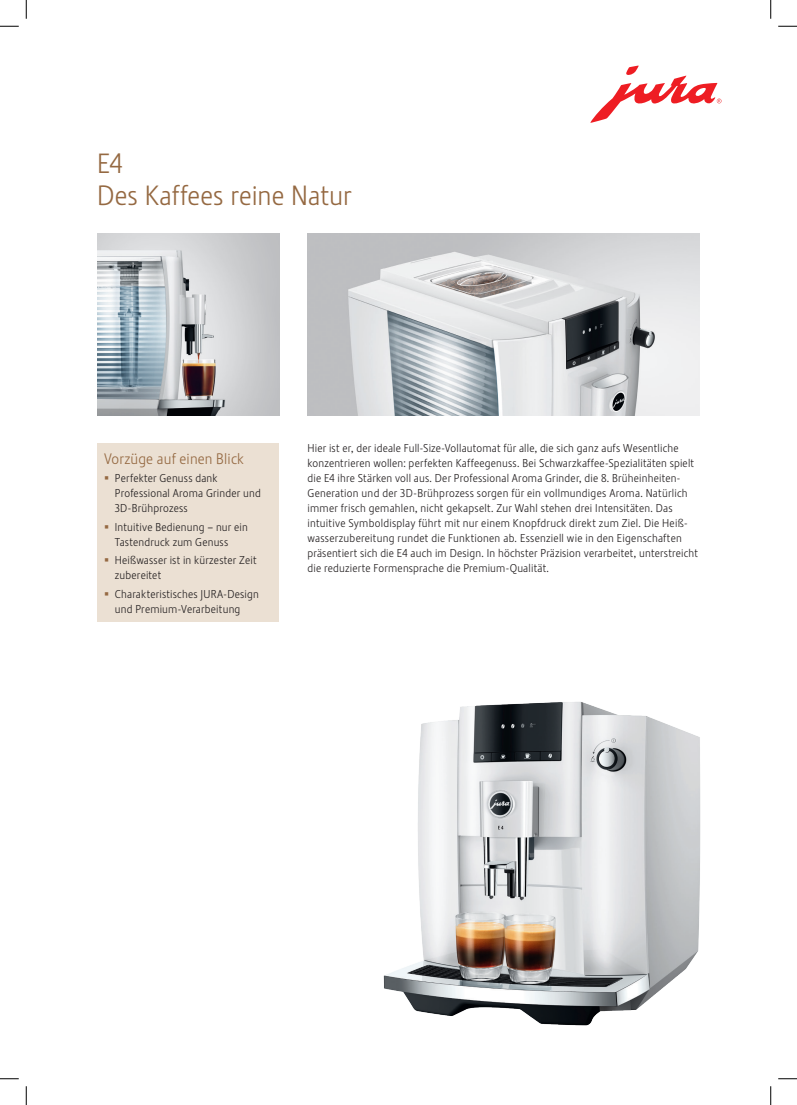
<style>
.page{position:relative;width:797px;height:1105px;background:#fff}
.page>*{position:absolute;margin:0;border:0;box-sizing:border-box;transform-origin:0 0}
.t1{font:27.5px/32.5px "Stalemate Pro 2 J Light";letter-spacing:.005em;color:#956942}
.t2{font:15px "Stalemate Pro 2 J Light";letter-spacing:.01em;color:#956942}
.t3{font:11.25px/15px "Stalemate Pro 2 J Light";letter-spacing:.02em;color:#231f20}
</style>
<div class="page">
<svg style="left:590px;top:66px;width:131px;height:57px"></svg>
<img style="left:97px;top:233px;width:182px;height:182px">
<img style="left:383px;top:702px;width:318px;height:324px">
<img style="left:307px;top:233px;width:392px;height:182px">
<div style="left:97px;top:444px;width:182px;height:178px;background:#ebe0d3"></div>
<svg style="left:0;top:25px;width:19px;height:2px"></svg>
<svg style="left:778px;top:25px;width:19px;height:2px"></svg>
<svg style="left:0;top:1078px;width:19px;height:1px"></svg>
<svg style="left:778px;top:1078px;width:19px;height:1px"></svg>
<svg style="left:25px;top:0;width:2px;height:19px"></svg>
<svg style="left:25px;top:1086px;width:2px;height:19px"></svg>
<svg style="left:770px;top:0;width:1px;height:19px"></svg>
<svg style="left:770px;top:1086px;width:1px;height:19px"></svg>
<h1 class="t1" style="left:97px;top:147px;width:256px">E4<br>Des Kaffees reine Natur</h1>
<h2 class="t2" style="left:104px;top:450px;width:141px">Vorzüge auf einen Blick</h2>
<p class="t3" style="left:115px;top:471px;width:147px">Perfekter Genuss dank<br>Professional Aroma Grinder und<br>3D-Brühprozess</p>
<p class="t3" style="left:115px;top:519px;width:134px">Intuitive Bedienung – nur ein<br>Tastendruck zum Genuss</p>
<p class="t3" style="left:115px;top:553px;width:143px">Heißwasser ist in kürzester Zeit zubereitet</p>
<p class="t3" style="left:115px;top:587px;width:145px">Charakteristisches JURA-Design und Premium-Verarbeitung</p>
<p class="t3" style="left:307px;top:441px;width:392px">Hier ist er, der ideale Full-Size-Vollautomat für alle, die sich ganz aufs Wesentliche konzentrieren wollen: perfekten Kaffeegenuss. Bei Schwarzkaffee-Spezialitäten spielt die E4 ihre Stärken voll aus. Der Professional Aroma Grinder, die 8. Brüheinheiten-Generation und der 3D-Brühprozess sorgen für ein vollmundiges Aroma. Natürlich immer frisch gemahlen, nicht gekapselt. Zur Wahl stehen drei Intensitäten. Das intuitive Symboldisplay führt mit nur einem Knopfdruck direkt zum Ziel. Die Heiß&shy;wasserzubereitung rundet die Funktionen ab. Essenziell wie in den Eigenschaften präsentiert sich die E4 auch im Design. In höchster Präzision verarbeitet, unterstreicht die reduzierte Formensprache die Premium-Qualität.</p>
</div>
